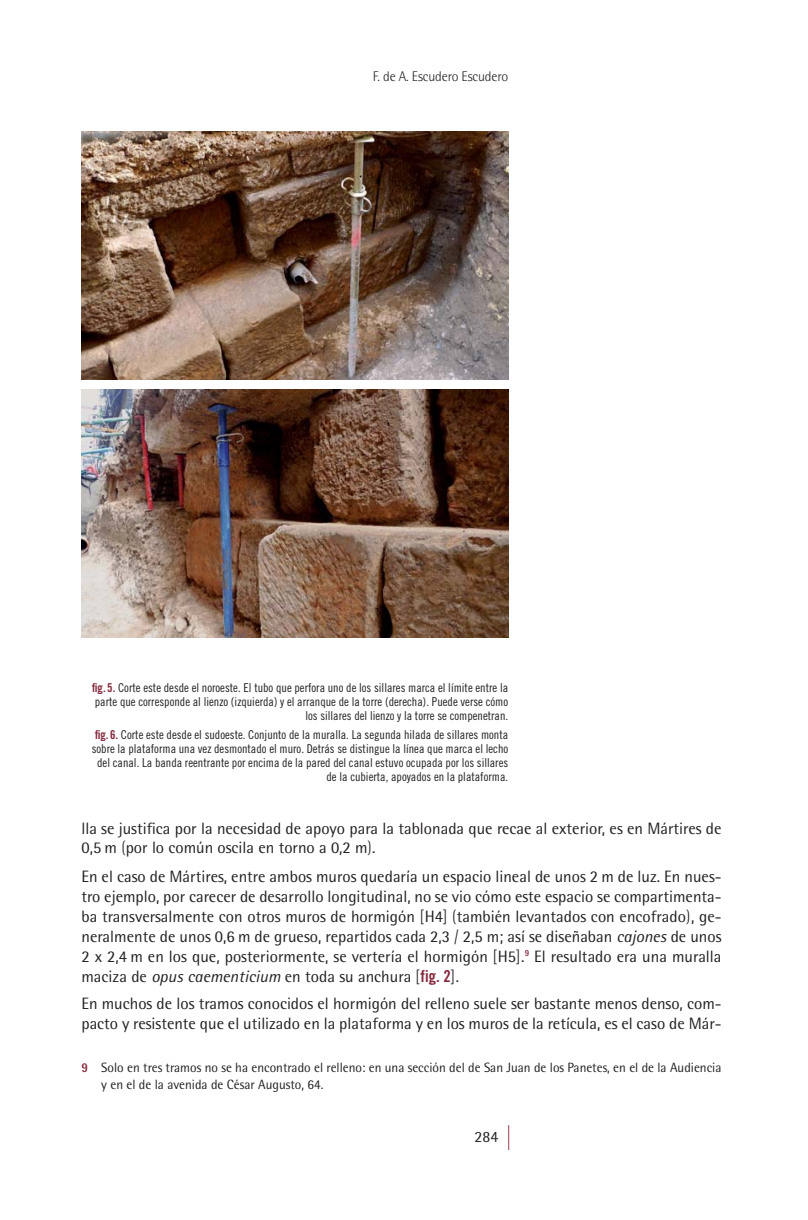
<style>
.page{position:relative;width:808px;height:1220px;background:#fff}
.page>*{position:absolute;margin:0;border:0;box-sizing:border-box;transform-origin:0 0}
.t1{font:16.45px/19.9px "Rotis Semi Sans";color:#231f20}
.t2{font:15.75px "Rotis Semi Sans";color:#231f20}
.t3{font:300 14px "Rotis Semi Sans";letter-spacing:-.01em;color:#231f20}
.t4{font:13.47px/17px "Rotis Semi Sans";color:#231f20}
.t5{font:12.25px/14px "Trade Gothic Cond Eighteen";color:#231f20;text-align:right}
.s1{font-family:"Trade Gothic Bold Cond Twenty";color:#85283c}
.s2{font-weight:300}
.s3{font-style:italic}
.s4{font-weight:800;color:#85283c}
</style>
<div class="page">
<svg style="left:508px;top:1125px;width:1px;height:24px"></svg>
<img style="left:81px;top:131px;width:427px;height:248px">
<img style="left:81px;top:389px;width:427px;height:248px">
<p class="t3" style="left:373px;top:72px;width:137px">F. de A. Escudero Escudero</p>
<p class="t5" style="left:92px;top:681px;width:417px"><span class="s1">fig. 5.</span> Corte este desde el noroeste. El tubo que perfora uno de los sillares marca el límite entre la parte que corresponde al lienzo (izquierda) y el arranque de la torre (derecha). Puede verse cómo los sillares del lienzo y la torre se compenetran.</p>
<p class="t5" style="left:92px;top:728px;width:418px"><span class="s1">fig. 6.</span> Corte este desde el sudoeste. Conjunto de la muralla. La segunda hilada de sillares monta sobre la plataforma una vez desmontado el muro. Detrás se distingue la línea que marca el lecho del canal. La banda reentrante por encima de la pared del canal estuvo ocupada por los sillares de la cubierta, apoyados en la plataforma.</p>
<p class="t1" style="left:81px;top:819px;width:641px">lla se justifica por la necesidad de apoyo para la tablonada que recae al exterior, es en Mártires de<br>0,5 m <span class="s2">(</span>por lo común oscila en torno a 0,2 m<span class="s2">)</span>.</p>
<p class="t1" style="left:81px;top:868px;width:641px;text-align:justify">En el caso de Mártires, entre ambos muros quedaría un espacio lineal de unos 2 m de luz. En nues&shy;tro ejemplo, por carecer de desarrollo longitudinal, no se vio cómo este espacio se compartimenta&shy;ba transversalmente con otros muros de hormigón <span class="s2">[</span>H4<span class="s2">] (</span>también levantados con encofrado<span class="s2">)</span>, ge&shy;neralmente de unos 0,6 m de grueso, repartidos cada 2,3 <span class="s2">/</span> 2,5 m; así se diseñaban <span class="s3">cajones</span> de unos 2 x 2,4 m en los que, posteriormente, se vertería el hormigón <span class="s2">[</span>H5<span class="s2">]</span>.<sup>9</sup> El resultado era una muralla maciza de <span class="s3">opus caementicium</span> en toda su anchura <span class="s2">[</span><span class="s1">fig. 2</span><span class="s2">]</span>.</p>
<p class="t1" style="left:81px;top:994px;width:641px">En muchos de los tramos conocidos el hormigón del relleno suele ser bastante menos denso, com&shy;pacto y resistente que el utilizado en la plataforma y en los muros de la retícula, es el caso de Már-</p>
<p class="t4" style="left:101px;top:1060px;width:621px;text-indent:-20px"><span class="s4">9</span> Solo en tres tramos no se ha encontrado el relleno: en una sección del de San Juan de los Panetes, en el de la Audiencia y en el de la avenida de César Augusto, 64.</p>
<p class="t2" style="left:474px;top:1131px;width:25px">284</p>
</div>
